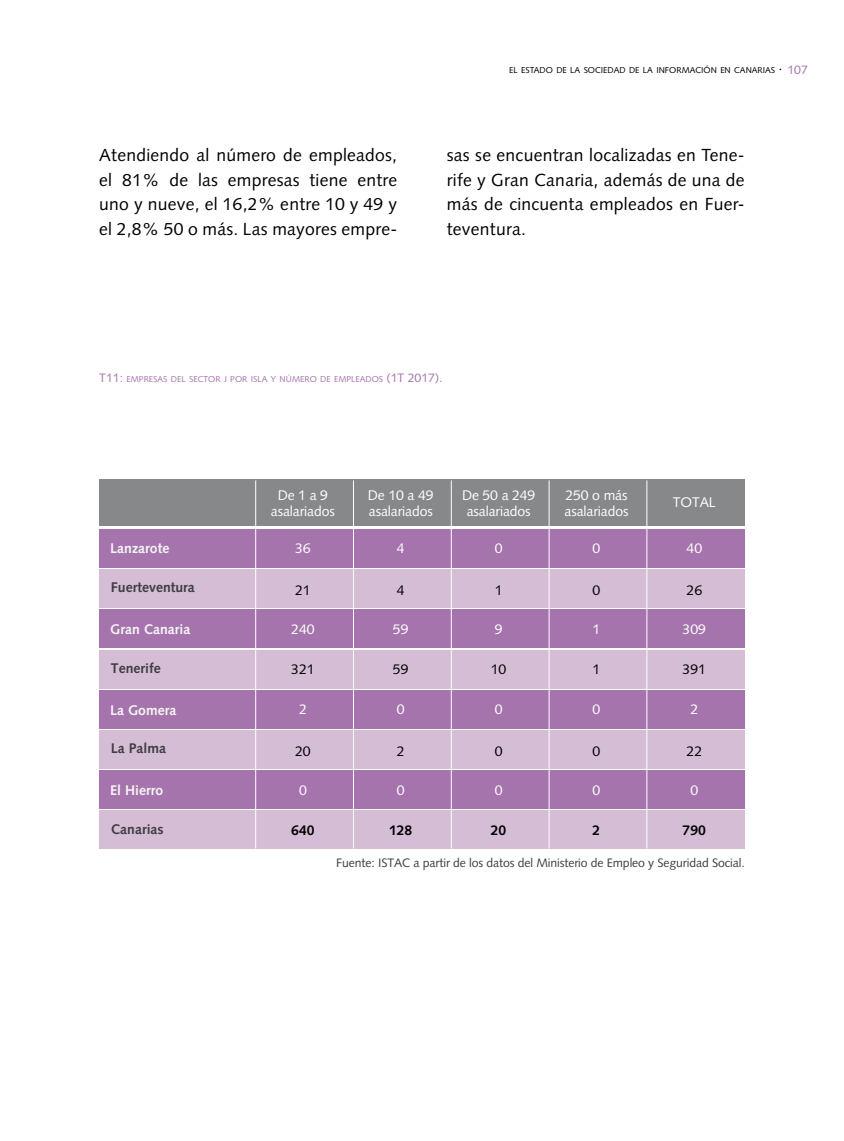
<style>
.page{position:relative;width:844px;height:1141px;background:#fff}
.page>*{position:absolute;margin:0;border:0;box-sizing:border-box;transform-origin:0 0}
.t1{font:17.5px/24.5px "Syntax";letter-spacing:.015em;color:#000;text-align:justify}
.t2{font:14px/15.8px "Syntax";letter-spacing:-.01em;color:#fff;text-align:center}
.t3{font:700 14px "Syntax";color:#f6f5f5}
.t4{font:700 14px "Syntax";color:#3e3d40}
.t5{font:14px "Syntax";color:#000}
.t6{font:700 14px "Syntax";color:#000}
.t7{font:12.25px "Syntax";letter-spacing:-.01em;color:#3e3d40}
.t8{font:8.58px "Syntax";color:#a573ad}
.t9{font:8.58px "Syntax";color:#000}
.s1{font-size:12.25px}
.s2{font-size:12.25px;color:#a573ad}
</style>
<div class="page">
<div style="left:99px;top:480px;width:645px;height:46px;background:#87888a"></div>
<div style="left:99px;top:610px;width:645px;height:38px;background:#a674ac"></div>
<div style="left:99px;top:650px;width:645px;height:38px;background:#d6bdd6"></div>
<div style="left:99px;top:690px;width:645px;height:38px;background:#a674ac"></div>
<div style="left:99px;top:569px;width:645px;height:39px;background:#d6bdd6"></div>
<div style="left:99px;top:529px;width:645px;height:38px;background:#a674ac"></div>
<div style="left:99px;top:770px;width:645px;height:39px;background:#a674ac"></div>
<div style="left:99px;top:811px;width:645px;height:38px;background:#d6bdd6"></div>
<div style="left:99px;top:730px;width:645px;height:39px;background:#d6bdd6"></div>
<hr style="left:450px;top:480px;width:1px;height:369px;background:#fff">
<hr style="left:353px;top:480px;width:1px;height:369px;background:#fff">
<hr style="left:255px;top:480px;width:1px;height:369px;background:#fff">
<hr style="left:646px;top:480px;width:1px;height:369px;background:#fff">
<hr style="left:548px;top:480px;width:1px;height:369px;background:#fff">
<p class="t9" style="left:509px;top:65px;width:300px">EL ESTADO DE LA SOCIEDAD DE LA INFORMACIÓN EN CANARIAS <span class="s1">·</span> <span class="s2">107</span></p>
<p class="t1" style="left:99px;top:143px;width:299px">Atendiendo al número de empleados, el 81% de las empresas tiene entre uno y nueve, el 16,2% entre 10 y 49 y el 2,8% 50 o más. Las mayores empre-</p>
<p class="t1" style="left:446px;top:143px;width:299px">sas se encuentran localizadas en Tene&shy;rife y Gran Canaria, además de una de más de cincuenta empleados en Fuer&shy;teventura.</p>
<p class="t8" style="left:99px;top:374px;width:344px"><span class="s1">T11:</span> EMPRESAS DEL SECTOR J POR ISLA Y NÚMERO DE EMPLEADOS <span class="s1">(1T 2017).</span></p>
<p class="t2" style="left:271px;top:487px;width:65px">De 1 a 9 asalariados</p>
<p class="t2" style="left:368px;top:487px;width:67px;text-align:left">De 10 a 49 asalariados</p>
<p class="t2" style="left:462px;top:487px;width:75px">De 50 a 249 asalariados</p>
<p class="t2" style="left:564px;top:487px;width:65px;text-align:left">250 o más asalariados</p>
<p class="t2" style="left:672px;top:495px;width:45px">TOTAL</p>
<p class="t2" style="left:494px;top:540px;width:9px">0</p>
<p class="t5" style="left:494px;top:582px;width:9px">1</p>
<p class="t2" style="left:295px;top:540px;width:17px">36</p>
<p class="t5" style="left:295px;top:582px;width:17px">21</p>
<p class="t2" style="left:592px;top:540px;width:9px">0</p>
<p class="t5" style="left:592px;top:582px;width:9px">0</p>
<p class="t2" style="left:686px;top:540px;width:17px">40</p>
<p class="t2" style="left:397px;top:540px;width:9px">4</p>
<p class="t5" style="left:397px;top:582px;width:9px">4</p>
<p class="t3" style="left:110px;top:541px;width:61px">Lanzarote</p>
<p class="t4" style="left:111px;top:580px;width:86px">Fuerteventura</p>
<p class="t5" style="left:686px;top:582px;width:17px">26</p>
<p class="t3" style="left:110px;top:621px;width:82px">Gran Canaria</p>
<p class="t2" style="left:682px;top:621px;width:25px">309</p>
<p class="t2" style="left:494px;top:621px;width:9px">9</p>
<p class="t5" style="left:490px;top:661px;width:17px">10</p>
<p class="t2" style="left:291px;top:621px;width:25px">240</p>
<p class="t5" style="left:291px;top:661px;width:25px">321</p>
<p class="t2" style="left:393px;top:621px;width:17px">59</p>
<p class="t5" style="left:393px;top:661px;width:17px">59</p>
<p class="t2" style="left:592px;top:621px;width:9px">1</p>
<p class="t5" style="left:592px;top:661px;width:9px">1</p>
<p class="t2" style="left:592px;top:702px;width:9px">0</p>
<p class="t4" style="left:111px;top:660px;width:51px">Tenerife</p>
<p class="t5" style="left:682px;top:661px;width:25px">391</p>
<p class="t2" style="left:690px;top:702px;width:9px">2</p>
<p class="t2" style="left:494px;top:701px;width:9px">0</p>
<p class="t5" style="left:494px;top:743px;width:9px">0</p>
<p class="t2" style="left:397px;top:701px;width:9px">0</p>
<p class="t5" style="left:397px;top:743px;width:9px">2</p>
<p class="t2" style="left:299px;top:701px;width:9px">2</p>
<p class="t5" style="left:295px;top:743px;width:17px">20</p>
<p class="t3" style="left:110px;top:702px;width:68px">La Gomera</p>
<p class="t4" style="left:111px;top:740px;width:57px">La Palma</p>
<p class="t5" style="left:686px;top:743px;width:17px">22</p>
<p class="t2" style="left:592px;top:782px;width:9px">0</p>
<p class="t6" style="left:592px;top:822px;width:9px">2</p>
<p class="t5" style="left:592px;top:743px;width:9px">0</p>
<p class="t3" style="left:110px;top:782px;width:54px">El Hierro</p>
<p class="t2" style="left:690px;top:782px;width:9px">0</p>
<p class="t4" style="left:111px;top:821px;width:54px">Canarias</p>
<p class="t6" style="left:682px;top:822px;width:25px">790</p>
<p class="t2" style="left:494px;top:782px;width:9px">0</p>
<p class="t6" style="left:490px;top:822px;width:17px">20</p>
<p class="t2" style="left:397px;top:782px;width:9px">0</p>
<p class="t6" style="left:389px;top:822px;width:25px">128</p>
<p class="t2" style="left:299px;top:782px;width:9px">0</p>
<p class="t6" style="left:291px;top:822px;width:25px">640</p>
<p class="t7" style="left:336px;top:856px;width:410px">Fuente: ISTAC a partir de los datos del Ministerio de Empleo y Seguridad Social.</p>
</div>
